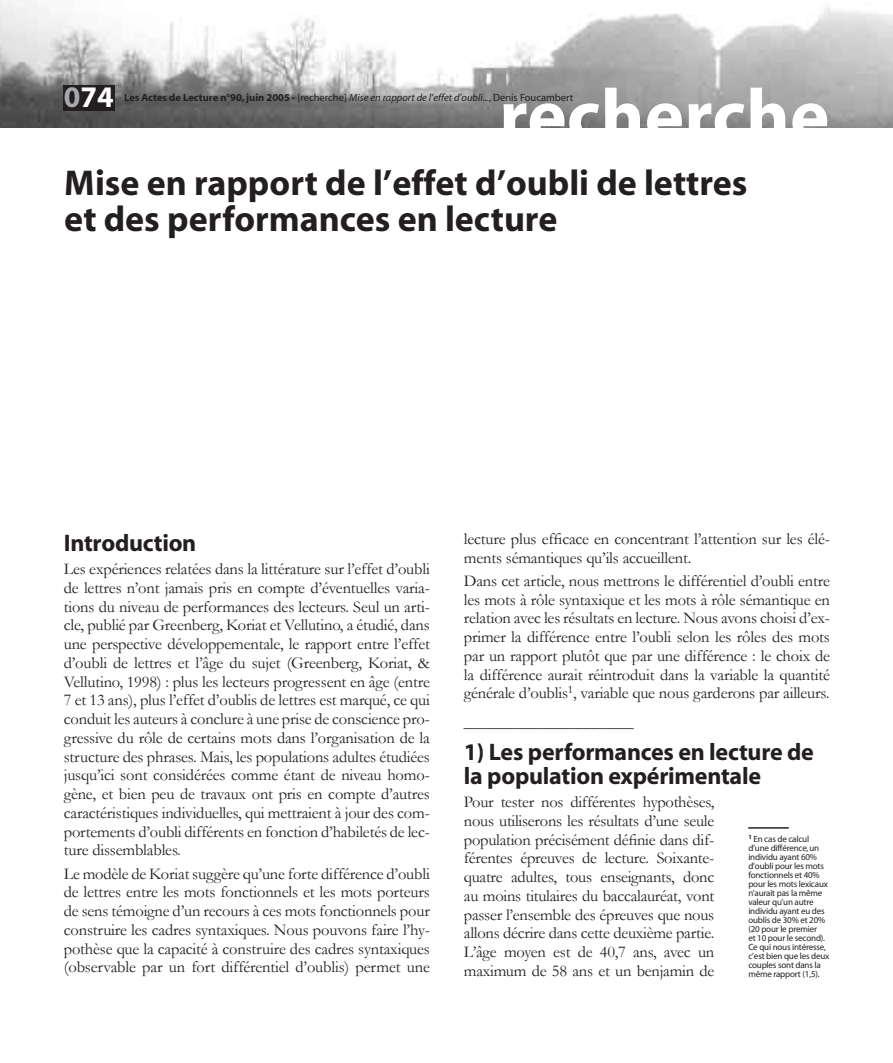
<style>
.page{position:relative;width:893px;height:1063px;background:#fff}
.page>*{position:absolute;margin:0;border:0;box-sizing:border-box;transform-origin:0 0}
.t1{font:700 75px "Myriad";color:#fff}
.t2{font:700 36px/36px "Myriad";color:#231f20}
.t3{font:700 30px "Myriad";color:#fff}
.t4{font:700 24px/24px "Myriad";letter-spacing:-.01em;color:#231f20}
.t5{font:16.5px/18.8px "Garamond";letter-spacing:-.01em;color:#231f20;text-align:justify}
.t6{font:italic 10.5px "Myriad";color:#231f20}
.t7{font:9px/9px "Myriad";letter-spacing:-.02em;color:#231f20}
.s1{color:#a8a9ad}
.s2{font-weight:700;font-style:normal}
.s3{font-style:normal}
</style>
<div class="page">
<img style="left:0;top:0;width:893px;height:128px">
<div style="left:64px;top:85px;width:51px;height:26px;background:#231f20"></div>
<hr style="left:748px;top:828px;width:41px;height:1px;background:#231f20">
<h1 class="t1" style="left:499px;top:71px;width:332px">recherche</h1>
<h3 class="t3" style="left:64px;top:79px;width:51px"><span class="s1">0</span>74</h3>
<p class="t6" style="left:124px;top:91px;width:451px"><span class="s2">Les Actes de Lecture n°90, juin 2005 -</span> <span class="s3">[recherche]</span> Mise en rapport de l’effet d’oubli..., <span class="s3">Denis Foucambert</span></p>
<h2 class="t2" style="left:64px;top:165px;width:685px">Mise en rapport de l’effet d’oubli de lettres et des performances en lecture</h2>
<h3 class="t4" style="left:64px;top:531px;width:134px">Introduction</h3>
<p class="t5" style="left:64px;top:559px;width:368px">Les expériences relatées dans la littérature sur l’effet d’oubli de lettres n’ont jamais pris en compte d’éventuelles varia&shy;tions du niveau de performances des lecteurs. Seul un arti&shy;cle, publié par Greenberg, Koriat et Vellutino, a étudié, dans une perspective développementale, le rapport entre l’effet d’oubli de lettres et l’âge du sujet (Greenberg, Koriat, &amp; Vellutino, 1998) : plus les lecteurs progressent en âge (entre 7 et 13 ans), plus l’effet d’oublis de lettres est marqué, ce qui conduit les auteurs à conclure à une prise de conscience pro&shy;gressive du rôle de certains mots dans l’organisation de la structure des phrases. Mais, les populations adultes étudiées jusqu’ici sont considérées comme étant de niveau homo&shy;gène, et bien peu de travaux ont pris en compte d’autres caractéristiques individuelles, qui mettraient à jour des com&shy;portements d’oubli différents en fonction d’habiletés de lec&shy;ture dissemblables.</p>
<p class="t5" style="left:64px;top:864px;width:368px">Le modèle de Koriat suggère qu’une forte différence d’oubli de lettres entre les mots fonctionnels et les mots porteurs de sens témoigne d’un recours à ces mots fonctionnels pour construire les cadres syntaxiques. Nous pouvons faire l’hy&shy;pothèse que la capacité à construire des cadres syntaxiques (observable par un fort différentiel d’oublis) permet une</p>
<p class="t5" style="left:464px;top:529px;width:368px">lecture plus efficace en concentrant l’attention sur les élé&shy;ments sémantiques qu’ils accueillent.</p>
<p class="t5" style="left:464px;top:571px;width:368px">Dans cet article, nous mettrons le différentiel d’oubli entre les mots à rôle syntaxique et les mots à rôle sémantique en relation avec les résultats en lecture. Nous avons choisi d’ex&shy;primer la différence entre l’oubli selon les rôles des mots par un rapport plutôt que par une différence : le choix de la différence aurait réintroduit dans la variable la quantité générale d’oublis<sup>1</sup>, variable que nous garderons par ailleurs.</p>
<p class="t5" style="left:464px;top:712px;width:171px">_____________________</p>
<h3 class="t4" style="left:464px;top:739px;width:351px">1) Les performances en lecture de la population expérimentale</h3>
<p class="t5" style="left:464px;top:792px;width:252px">Pour tester nos différentes hypothèses, nous utiliserons les résultats d’une seule population précisément définie dans dif&shy;férentes épreuves de lecture. Soixante&shy;quatre adultes, tous enseignants, donc au moins titulaires du baccalauréat, vont passer l’ensemble des épreuves que nous allons décrire dans cette deuxième partie.<br>L’âge moyen est de 40,7 ans, avec un maximum de 58 ans et un benjamin de</p>
<p class="t7" style="left:748px;top:834px;width:83px"><sup>1</sup> En cas de calcul d’une différence, un individu ayant 60% d’oubli pour les mots fonctionnels et 40% pour les mots lexicaux n’aurait pas la même valeur qu’un autre individu ayant eu des oublis de 30% et 20% (20 pour le premier<br>et 10 pour le second).<br>Ce qui nous intéresse, c’est bien que les deux couples sont dans la même rapport (1,5).</p>
</div>
